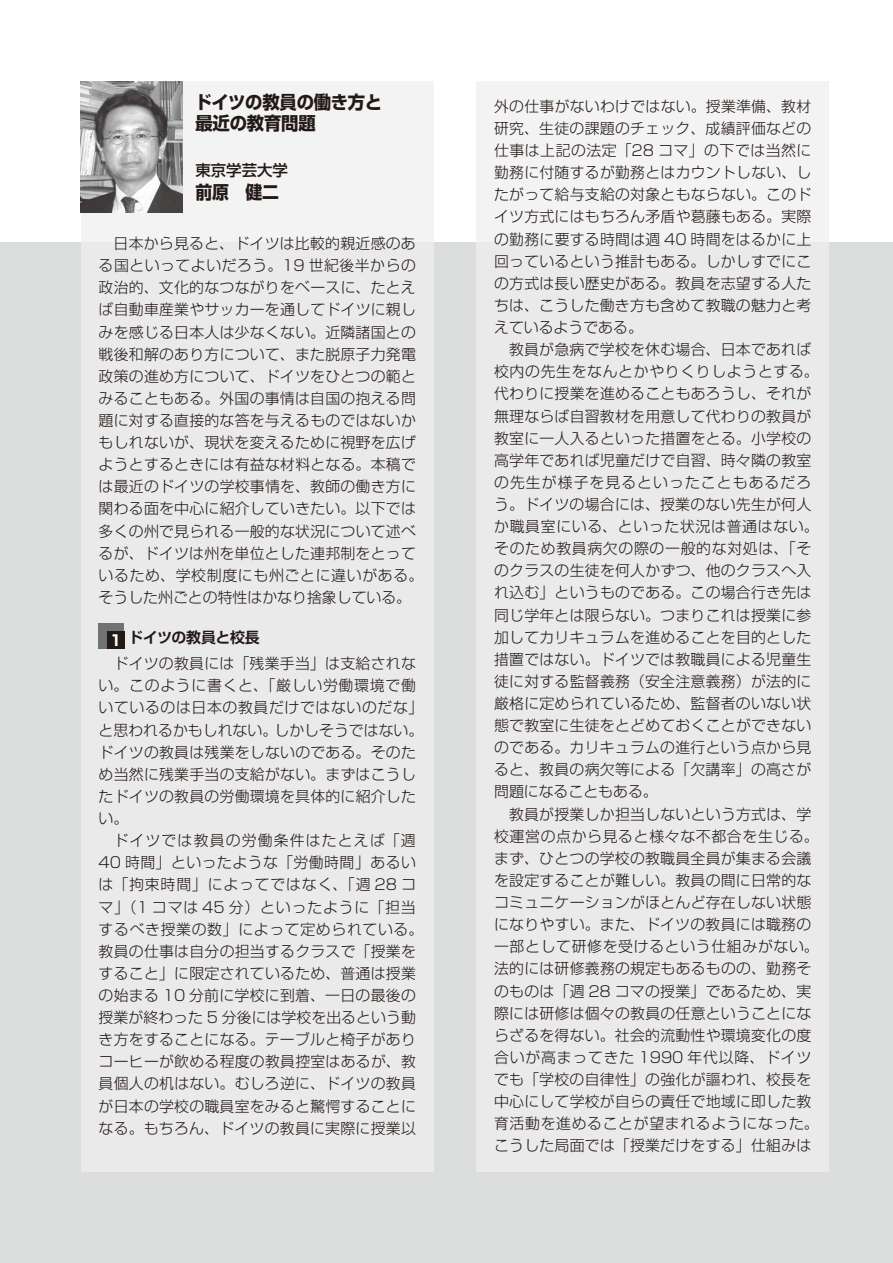
<style>
.page{position:relative;width:893px;height:1263px;background:#fff}
.page>*{position:absolute;margin:0;border:0;box-sizing:border-box;transform-origin:0 0}
.t1{font:700 18px/21.3px "Shin Go Pro";letter-spacing:-.015em;color:#231916;scale:.96 1}
.t2{font:700 18px "Shin Go Pro";letter-spacing:-.015em;color:#231916;scale:.93 1}
.t3{font:500 15.45px "Shin Go Pro";color:#231916}
.t4{font:300 14.85px/22px "Shin Go Pro";letter-spacing:.015em;color:#231916}
.t5{font:700 14.85px "Shin Go Pro De";letter-spacing:-.025em;color:#231916}
.s1{font-family:"Shin Go Pro";color:#fff}
</style>
<div class="page">
<div style="left:0;top:242px;width:893px;height:1021px;background:#dcdddd"></div>
<div style="left:81px;top:81px;width:353px;height:1090px;background:#efeff0"></div>
<div style="left:476px;top:81px;width:353px;height:1090px;background:#efeff0"></div>
<div style="left:99px;top:623px;width:25px;height:26px;background:#727272"></div>
<div style="left:107px;top:632px;width:17px;height:17px;background:#231916"></div>
<img style="left:81px;top:82px;width:101px;height:131px">
<p class="t1" style="left:194px;top:89px;width:197px">ドイツの教員の働き方と最近の教育問題</p>
<p class="t3" style="left:195px;top:158px;width:94px">東京学芸大学</p>
<p class="t2" style="left:195px;top:177px;width:91px">前原　健二</p>
<p class="t4" style="left:99px;top:231px;width:326px;text-indent:15px">日本から見ると、ドイツは比較的親近感のある国といってよいだろう。19 世紀後半からの政治的、文化的なつながりをベースに、たとえば自動車産業やサッカーを通してドイツに親しみを感じる日本人は少なくない。近隣諸国との戦後和解のあり方について、また脱原子力発電政策の進め方について、ドイツをひとつの範とみることもある。外国の事情は自国の抱える問題に対する直接的な答を与えるものではないかもしれないが、現状を変えるために視野を広げようとするときには有益な材料となる。本稿では最近のドイツの学校事情を、教師の働き方に関わる面を中心に紹介していきたい。以下では多くの州で見られる一般的な状況について述べるが、ドイツは州を単位とした連邦制をとっているため、学校制度にも州ごとに違いがある。そうした州ごとの特性はかなり捨象している。</p>
<p class="t5" style="left:110px;top:625px;width:151px"><span class="s1">1</span> ドイツの教員と校長</p>
<p class="t4" style="left:99px;top:651px;width:326px;text-indent:15px">ドイツの教員には「残業手当」は支給されない。このように書くと、「厳しい労働環境で働いているのは日本の教員だけではないのだな」と思われるかもしれない。しかしそうではない。ドイツの教員は残業をしないのである。そのため当然に残業手当の支給がない。まずはこうしたドイツの教員の労働環境を具体的に紹介したい。</p>
<p class="t4" style="left:99px;top:828px;width:326px;text-align:center">ドイツでは教員の労働条件はたとえば「週<br>40 時間」といったような「労働時間」あるいは「拘束時間」によってではなく、「週 28 コマ」（1 コマは 45 分）といったように「担当するべき授業の数」によって定められている。教員の仕事は自分の担当するクラスで「授業をすること」に限定されているため、普通は授業の始まる 10 分前に学校に到着、一日の最後の授業が終わった 5 分後には学校を出るという動き方をすることになる。テーブルと椅子がありコーヒーが飲める程度の教員控室はあるが、教員個人の机はない。むしろ逆に、ドイツの教員が日本の学校の職員室をみると驚愕することになる。もちろん、ドイツの教員に実際に授業以</p>
<p class="t4" style="left:494px;top:93px;width:319px;text-align:justify">外の仕事がないわけではない。授業準備、教材研究、生徒の課題のチェック、成績評価などの仕事は上記の法定「28 コマ」の下では当然に勤務に付随するが勤務とはカウントしない、したがって給与支給の対象ともならない。このドイツ方式にはもちろん矛盾や葛藤もある。実際の勤務に要する時間は週 40 時間をはるかに上回っているという推計もある。しかしすでにこの方式は長い歴史がある。教員を志望する人たちは、こうした働き方も含めて教職の魅力と考えているようである。</p>
<p class="t4" style="left:494px;top:337px;width:326px;text-indent:15px">教員が急病で学校を休む場合、日本であれば校内の先生をなんとかやりくりしようとする。代わりに授業を進めることもあろうし、それが無理ならば自習教材を用意して代わりの教員が教室に一人入るといった措置をとる。小学校の高学年であれば児童だけで自習、時々隣の教室の先生が様子を見るといったこともあるだろう。ドイツの場合には、授業のない先生が何人か職員室にいる、といった状況は普通はない。そのため教員病欠の際の一般的な対処は、「そのクラスの生徒を何人かずつ、他のクラスへ入れ込む」というものである。この場合行き先は同じ学年とは限らない。つまりこれは授業に参加してカリキュラムを進めることを目的とした措置ではない。ドイツでは教職員による児童生徒に対する監督義務（安全注意義務）が法的に厳格に定められているため、監督者のいない状態で教室に生徒をとどめておくことができないのである。カリキュラムの進行という点から見ると、教員の病欠等による「欠講率」の高さが問題になることもある。</p>
<p class="t4" style="left:494px;top:801px;width:326px;text-align:center">教員が授業しか担当しないという方式は、学<br>校運営の点から見ると様々な不都合を生じる。まず、ひとつの学校の教職員全員が集まる会議を設定することが難しい。教員の間に日常的なコミュニケーションがほとんど存在しない状態になりやすい。また、ドイツの教員には職務の一部として研修を受けるという仕組みがない。法的には研修義務の規定もあるものの、勤務そのものは「週 28 コマの授業」であるため、実際には研修は個々の教員の任意ということにならざるを得ない。社会的流動性や環境変化の度合いが高まってきた 1990 年代以降、ドイツでも「学校の自律性」の強化が謳われ、校長を中心にして学校が自らの責任で地域に即した教育活動を進めることが望まれるようになった。こうした局面では「授業だけをする」仕組みは</p>
</div>
